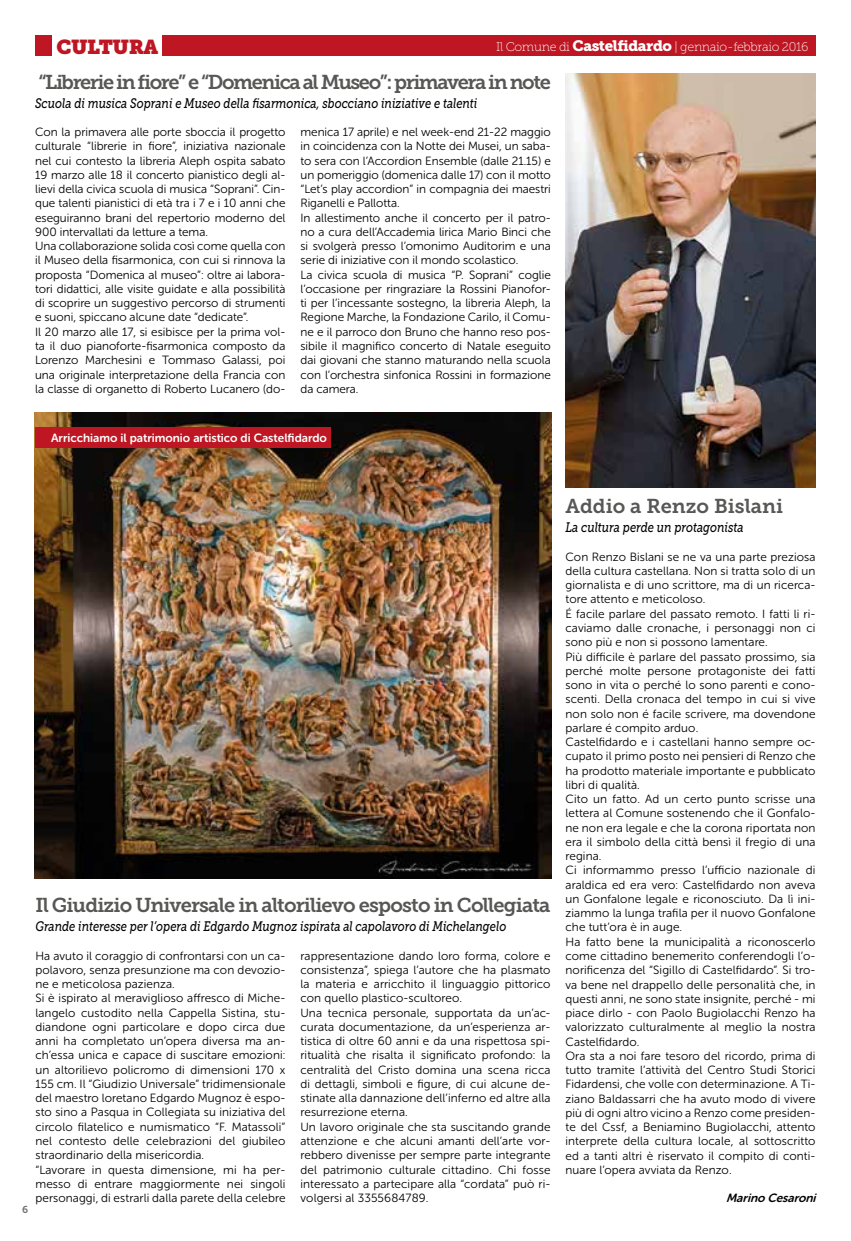
<style>
.page{position:relative;width:851px;height:1241px;background:#fff}
.page>*{position:absolute;margin:0;border:0;box-sizing:border-box;transform-origin:0 0}
.t1{font:20px "Museo Slab 700";letter-spacing:-.04em;color:#575756}
.t2{font:20px "Museo Slab 700";letter-spacing:-.07em;color:#575756}
.t3{font:20px "Museo Slab 700";color:#575756}
.t4{font:20px "Museo Slab";letter-spacing:-.025em;color:#be1622}
.t5{font:italic 13.75px "Museo Slab 500";color:#000;scale:.81 1}
.t6{font:12.5px "Museo Slab 100";letter-spacing:-.025em;color:#fff}
.t7{font:11.88px/14.2px "Museo Sans Rounded 300";letter-spacing:.01em;color:#000}
.t8{font:11.88px "Museo Sans Rounded 700";color:#fff}
.t9{font:italic 11.88px "Museo Sans Rounded 700";color:#000}
.t10{font:10px "Museo Slab 700";color:#706f6f}
.s1{font-family:"Museo Slab 900";font-size:15px}
</style>
<div class="page">
<div style="left:35px;top:35px;width:780px;height:21px;background:#be1622"></div>
<div style="left:53px;top:30px;width:109px;height:34px;background:#fff"></div>
<img style="left:35px;top:412px;width:516px;height:466px">
<img style="left:565px;top:74px;width:250px;height:413px">
<div style="left:35px;top:427px;width:295px;height:20px;background:#be1622"></div>
<h1 class="t4" style="left:57px;top:36px;width:103px">CULTURA</h1>
<p class="t6" style="left:496px;top:40px;width:314px">Il Comune di <span class="s1">Castelfidardo</span> | gennaio-febbraio 2016</p>
<h1 class="t2" style="left:38px;top:70px;width:514px">“Librerie in fiore” e “Domenica al Museo”: primavera in note</h1>
<p class="t5" style="left:35px;top:95px;width:547px">Scuola di musica Soprani e Museo della fisarmonica, sbocciano iniziative e talenti</p>
<p class="t7" style="left:35px;top:125px;width:252px">Con la primavera alle porte sboccia il progetto culturale “librerie in fiore”, iniziativa nazionale nel cui contesto la libreria Aleph ospita sabato 19 marzo alle 18 il concerto pianistico degli al&shy;lievi della civica scuola di musica “Soprani”. Cin&shy;que talenti pianistici di età tra i 7 e i 10 anni che eseguiranno brani del repertorio moderno del 900 intervallati da letture a tema.<br>Una collaborazione solida così come quella con il Museo della fisarmonica, con cui si rinnova la proposta “Domenica al museo”: oltre ai labora&shy;tori didattici, alle visite guidate e alla possibilità di scoprire un suggestivo percorso di strumenti e suoni, spiccano alcune date “dedicate”.<br>Il 20 marzo alle 17, si esibisce per la prima vol&shy;ta il duo pianoforte-fisarmonica composto da Lorenzo Marchesini e Tommaso Galassi, poi una originale interpretazione della Francia con la classe di organetto di Roberto Lucanero (do-</p>
<p class="t7" style="left:300px;top:125px;width:252px">menica 17 aprile) e nel week-end 21-22 maggio in coincidenza con la Notte dei Musei, un saba&shy;to sera con l’Accordion Ensemble (dalle 21.15) e un pomeriggio (domenica dalle 17) con il motto “Let’s play accordion” in compagnia dei maestri Riganelli e Pallotta.<br>In allestimento anche il concerto per il patro&shy;no a cura dell’Accademia lirica Mario Binci che si svolgerà presso l’omonimo Auditorim e una serie di iniziative con il mondo scolastico.<br>La civica scuola di musica “P. Soprani” coglie l’occasione per ringraziare la Rossini Pianofor&shy;ti per l’incessante sostegno, la libreria Aleph, la Regione Marche, la Fondazione Carilo, il Comu&shy;ne e il parroco don Bruno che hanno reso pos&shy;sibile il magnifico concerto di Natale eseguito dai giovani che stanno maturando nella scuola con l’orchestra sinfonica Rossini in formazione da camera.</p>
<p class="t8" style="left:51px;top:431px;width:277px">Arricchiamo il patrimonio artistico di Castelfidardo</p>
<h1 class="t1" style="left:35px;top:893px;width:516px">Il Giudizio Universale in altorilievo esposto in Collegiata</h1>
<p class="t5" style="left:35px;top:918px;width:582px">Grande interesse per l’opera di Edgardo Mugnoz ispirata al capolavoro di Michelangelo</p>
<p class="t7" style="left:35px;top:948px;width:251px">Ha avuto il coraggio di confrontarsi con un ca&shy;polavoro, senza presunzione ma con devozio&shy;ne e meticolosa pazienza.<br>Si è ispirato al meraviglioso affresco di Miche&shy;langelo custodito nella Cappella Sistina, stu&shy;diandone ogni particolare e dopo circa due anni ha completato un’opera diversa ma an&shy;ch’essa unica e capace di suscitare emozioni: un altorilievo policromo di dimensioni 170 x 155 cm. Il “Giudizio Universale” tridimensionale del maestro loretano Edgardo Mugnoz è espo&shy;sto sino a Pasqua in Collegiata su iniziativa del circolo filatelico e numismatico “F. Matassoli” nel contesto delle celebrazioni del giubileo straordinario della misericordia.<br>“Lavorare in questa dimensione, mi ha per&shy;messo di entrare maggiormente nei singoli personaggi, di estrarli dalla parete della celebre</p>
<p class="t7" style="left:300px;top:948px;width:251px">rappresentazione dando loro forma, colore e consistenza”, spiega l’autore che ha plasmato la materia e arricchito il linguaggio pittorico con quello plastico-scultoreo.<br>Una tecnica personale, supportata da un’ac&shy;curata documentazione, da un’esperienza ar&shy;tistica di oltre 60 anni e da una rispettosa spi&shy;ritualità che risalta il significato profondo: la centralità del Cristo domina una scena ricca di dettagli, simboli e figure, di cui alcune de&shy;stinate alla dannazione dell’inferno ed altre alla resurrezione eterna.<br>Un lavoro originale che sta suscitando grande attenzione e che alcuni amanti dell’arte vor&shy;rebbero divenisse per sempre parte integrante del patrimonio culturale cittadino. Chi fosse interessato a partecipare alla “cordata” può ri&shy;volgersi al 3355684789.</p>
<p class="t10" style="left:22px;top:1203px;width:8px">6</p>
<h1 class="t3" style="left:565px;top:495px;width:219px">Addio a Renzo Bislani</h1>
<p class="t5" style="left:565px;top:520px;width:221px">La cultura perde un protagonista</p>
<p class="t7" style="left:565px;top:549px;width:251px">Con Renzo Bislani se ne va una parte preziosa della cultura castellana. Non si tratta solo di un giornalista e di uno scrittore, ma di un ricerca&shy;tore attento e meticoloso.<br>É facile parlare del passato remoto. I fatti li ri&shy;caviamo dalle cronache, i personaggi non ci sono più e non si possono lamentare.<br>Più difficile è parlare del passato prossimo, sia perché molte persone protagoniste dei fatti sono in vita o perché lo sono parenti e cono&shy;scenti. Della cronaca del tempo in cui si vive non solo non é facile scrivere, ma dovendone parlare é compito arduo.<br>Castelfidardo e i castellani hanno sempre oc&shy;cupato il primo posto nei pensieri di Renzo che ha prodotto materiale importante e pubblicato libri di qualità.<br>Cito un fatto. Ad un certo punto scrisse una lettera al Comune sostenendo che il Gonfalo&shy;ne non era legale e che la corona riportata non era il simbolo della città bensì il fregio di una regina.<br>Ci informammo presso l’ufficio nazionale di araldica ed era vero: Castelfidardo non aveva un Gonfalone legale e riconosciuto. Da lì ini&shy;ziammo la lunga trafila per il nuovo Gonfalone che tutt’ora è in auge.<br>Ha fatto bene la municipalità a riconoscerlo come cittadino benemerito conferendogli l’o&shy;norificenza del “Sigillo di Castelfidardo”. Si tro&shy;va bene nel drappello delle personalità che, in questi anni, ne sono state insignite, perché - mi piace dirlo - con Paolo Bugiolacchi Renzo ha valorizzato culturalmente al meglio la nostra Castelfidardo.<br>Ora sta a noi fare tesoro del ricordo, prima di tutto tramite l’attività del Centro Studi Storici Fidardensi, che volle con determinazione. A Ti&shy;ziano Baldassarri che ha avuto modo di vivere più di ogni altro vicino a Renzo come presiden&shy;te del Cssf, a Beniamino Bugiolacchi, attento interprete della cultura locale, al sottoscritto ed a tanti altri è riservato il compito di conti&shy;nuare l’opera avviata da Renzo.</p>
<p class="t9" style="left:726px;top:1191px;width:94px">Marino Cesaroni</p>
</div>
